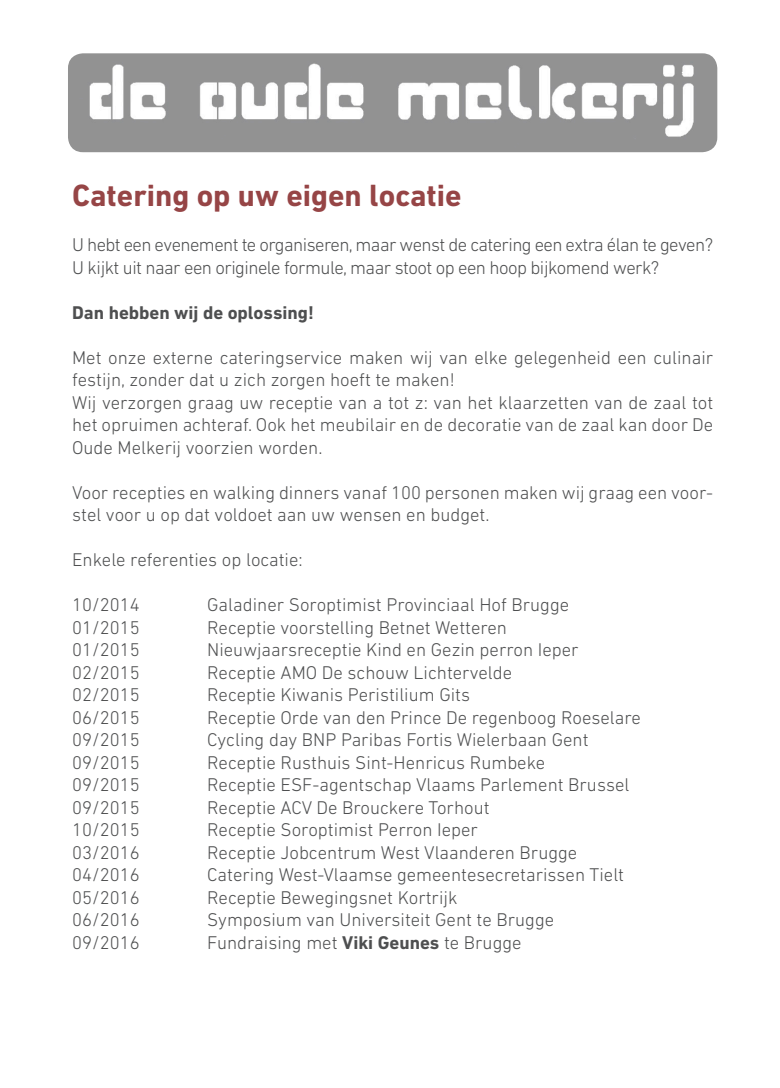
<style>
.page{position:relative;width:780px;height:1088px;background:#fff}
.page>*{position:absolute;margin:0;border:0;box-sizing:border-box;transform-origin:0 0}
.t1{font:700 31.25px "DIN Next LT Pro";color:#964546}
.t2{font:300 18.75px/22.5px "DIN Next LT Pro";color:#4e4f50}
.t3{font:300 18.75px/22.5px "DIN Next LT Pro";letter-spacing:-.03em;color:#4e4f50}
.t4{font:700 18.75px "DIN Next LT Pro";color:#4e4f50}
.s1{font-weight:700}
</style>
<div class="page">
<img style="left:68px;top:53px;width:649px;height:99px">
<h1 class="t1" style="left:72px;top:177px;width:391px">Catering op uw eigen locatie</h1>
<p class="t3" style="left:72px;top:233px;width:642px">U hebt een evenement te organiseren, maar wenst de catering een extra élan te geven?<br>U kijkt uit naar een originele formule, maar stoot op een hoop bijkomend werk?</p>
<p class="t4" style="left:72px;top:301px;width:243px">Dan hebben wij de oplossing!</p>
<p class="t2" style="left:72px;top:346px;width:642px">Met onze externe cateringservice maken wij van elke gelegenheid een culinair festijn, zonder dat u zich zorgen hoeft te maken!<br>Wij verzorgen graag uw receptie van a tot z: van het klaarzetten van de zaal tot het opruimen achteraf. Ook het meubilair en de decoratie van de zaal kan door De Oude Melkerij voorzien worden.</p>
<p class="t2" style="left:72px;top:481px;width:642px">Voor recepties en walking dinners vanaf 100 personen maken wij graag een voor&shy;stel voor u op dat voldoet aan uw wensen en budget.</p>
<p class="t2" style="left:72px;top:548px;width:232px">Enkele referenties op locatie:</p>
<p class="t2" style="left:72px;top:593px;width:69px">10/2014</p>
<p class="t2" style="left:207px;top:593px;width:363px">Galadiner Soroptimist Provinciaal Hof Brugge</p>
<p class="t2" style="left:72px;top:616px;width:69px">01/2015</p>
<p class="t2" style="left:207px;top:616px;width:301px">Receptie voorstelling Betnet Wetteren</p>
<p class="t2" style="left:72px;top:638px;width:69px">01/2015</p>
<p class="t2" style="left:207px;top:638px;width:373px">Nieuwjaarsreceptie Kind en Gezin perron Ieper</p>
<p class="t2" style="left:72px;top:661px;width:69px">02/2015</p>
<p class="t2" style="left:207px;top:661px;width:306px">Receptie AMO De schouw Lichtervelde</p>
<p class="t2" style="left:72px;top:683px;width:69px">02/2015</p>
<p class="t2" style="left:207px;top:683px;width:264px">Receptie Kiwanis Peristilium Gits</p>
<p class="t2" style="left:72px;top:706px;width:69px">06/2015</p>
<p class="t2" style="left:207px;top:706px;width:435px">Receptie Orde van den Prince De regenboog Roeselare</p>
<p class="t2" style="left:72px;top:728px;width:69px">09/2015</p>
<p class="t2" style="left:207px;top:728px;width:383px">Cycling day BNP Paribas Fortis Wielerbaan Gent</p>
<p class="t2" style="left:72px;top:751px;width:69px">09/2015</p>
<p class="t2" style="left:207px;top:751px;width:339px">Receptie Rusthuis Sint-Henricus Rumbeke</p>
<p class="t2" style="left:72px;top:773px;width:69px">09/2015</p>
<p class="t2" style="left:207px;top:773px;width:423px">Receptie ESF-agentschap Vlaams Parlement Brussel</p>
<p class="t2" style="left:72px;top:796px;width:69px">09/2015</p>
<p class="t2" style="left:207px;top:796px;width:284px">Receptie ACV De Brouckere Torhout</p>
<p class="t2" style="left:72px;top:818px;width:69px">10/2015</p>
<p class="t2" style="left:207px;top:818px;width:272px">Receptie Soroptimist Perron Ieper</p>
<p class="t2" style="left:72px;top:841px;width:69px">03/2016</p>
<p class="t2" style="left:207px;top:841px;width:371px">Receptie Jobcentrum West Vlaanderen Brugge</p>
<p class="t2" style="left:72px;top:863px;width:69px">04/2016</p>
<p class="t2" style="left:207px;top:863px;width:418px">Catering West-Vlaamse gemeentesecretarissen Tielt</p>
<p class="t2" style="left:72px;top:886px;width:69px">05/2016</p>
<p class="t2" style="left:207px;top:886px;width:252px">Receptie Bewegingsnet Kortrijk</p>
<p class="t2" style="left:72px;top:908px;width:69px">06/2016</p>
<p class="t2" style="left:207px;top:908px;width:348px">Symposium van Universiteit Gent te Brugge</p>
<p class="t2" style="left:72px;top:931px;width:69px">09/2016</p>
<p class="t2" style="left:207px;top:931px;width:316px">Fundraising met <span class="s1">Viki Geunes</span> te Brugge</p>
</div>
